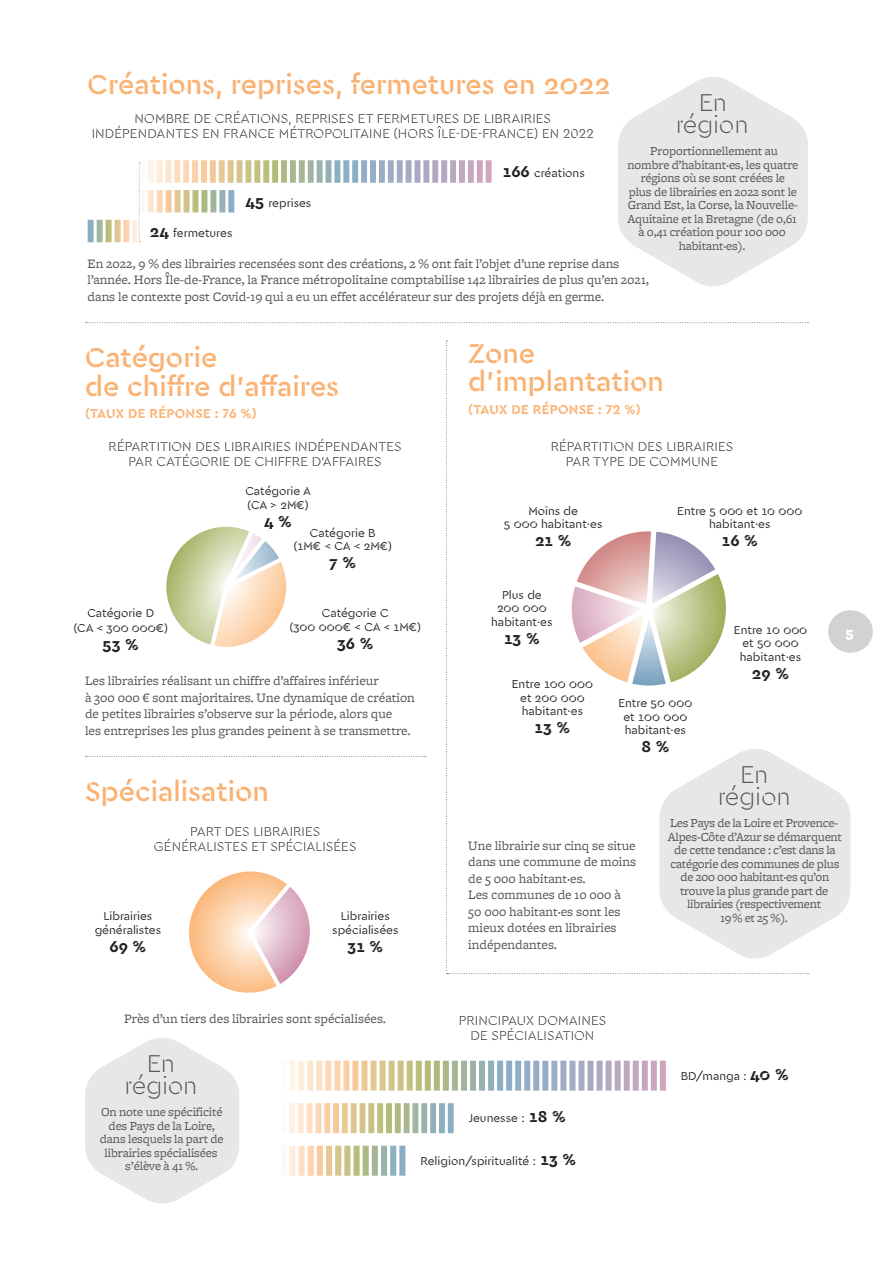
<style>
.page{position:relative;width:893px;height:1263px;background:#fff}
.page>*{position:absolute;margin:0;border:0;box-sizing:border-box;transform-origin:0 0}
.t1{font:500 28.5px/28.5px "Cera Stencil PRO";color:#fab171}
.t2{font:300 25.5px/22px "Cera Stencil PRO";letter-spacing:-.01em;color:#57585a;text-align:center}
.t3{font:700 16.5px "Cera Stencil PRO";color:#231f20}
.t4{font:900 15px "Cera Stencil PRO";color:#fff}
.t5{font:13.5px/16.5px "Freight Micro";color:#57585a}
.t6{font:300 13.5px/15px "Cera Stencil PRO";letter-spacing:.01em;color:#231f20;text-align:center}
.t7{font:700 13.5px "Cera Stencil PRO";letter-spacing:.02em;color:#fab171}
.t8{font:12.75px/13.5px "Freight Micro";letter-spacing:-.01em;color:#57585a;text-align:center}
.t9{font:12px/13.5px "Cera Stencil PRO";color:#231f20;text-align:center}
.s1{font-weight:700;font-size:16.5px}
</style>
<div class="page">
<div style="left:828px;top:610px;width:45px;height:43px;background:#d1d2d4;border-radius:50%"></div>
<svg style="left:86px;top:322px;width:722px;height:1px"></svg>
<svg style="left:86px;top:756px;width:340px;height:1px"></svg>
<svg style="left:285px;top:1061px;width:381px;height:30px"></svg>
<svg style="left:284px;top:1103px;width:170px;height:30px"></svg>
<svg style="left:283px;top:1146px;width:122px;height:30px"></svg>
<svg style="left:85px;top:1038px;width:154px;height:166px"></svg>
<svg style="left:618px;top:77px;width:190px;height:210px"></svg>
<svg style="left:166px;top:527px;width:121px;height:120px"></svg>
<svg style="left:88px;top:160px;width:404px;height:82px"></svg>
<svg style="left:189px;top:871px;width:121px;height:122px"></svg>
<svg style="left:446px;top:340px;width:404px;height:634px"></svg>
<h1 class="t1" style="left:88px;top:69px;width:525px">Créations, reprises, fermetures en 2022</h1>
<p class="t6" style="left:92px;top:110px;width:504px">NOMBRE DE CRÉATIONS, REPRISES ET FERMETURES DE LIBRAIRIES<br>INDÉPENDANTES EN FRANCE MÉTROPOLITAINE (HORS ÎLE-DE-FRANCE) EN 2022</p>
<p class="t9" style="left:150px;top:225px;width:84px"><span class="s1">24</span> fermetures</p>
<p class="t9" style="left:246px;top:195px;width:67px"><span class="s1">45</span> reprises</p>
<p class="t9" style="left:503px;top:166px;width:84px"><span class="s1">166</span> créations</p>
<h2 class="t2" style="left:676px;top:90px;width:74px">EN<br>RÉGION</h2>
<p class="t8" style="left:627px;top:145px;width:172px">Proportionnellement au nombre d’habitant·es, les quatre régions où se sont créées le<br>plus de librairies en 2022 sont le<br>Grand Est, la Corse, la Nouvelle-<br>Aquitaine et la Bretagne (de 0,61 à 0,41 création pour 100 000 habitant·es).</p>
<p class="t5" style="left:88px;top:256px;width:563px">En 2022, 9 % des librairies recensées sont des créations, 2 % ont fait l’objet d’une reprise dans l’année. Hors Île-de-France, la France métropolitaine comptabilise 142 librairies de plus qu’en 2021, dans le contexte post Covid-19 qui a eu un effet accélérateur sur des projets déjà en germe.</p>
<h1 class="t1" style="left:85px;top:342px;width:256px">Catégorie<br>de chiffre d’affaires</h1>
<p class="t7" style="left:85px;top:405px;width:173px">(TAUX DE RÉPONSE : 76 %)</p>
<h1 class="t1" style="left:468px;top:338px;width:197px">Zone d’implantation</h1>
<p class="t7" style="left:468px;top:400px;width:174px">(TAUX DE RÉPONSE : 72 %)</p>
<p class="t6" style="left:109px;top:439px;width:295px">RÉPARTITION DES LIBRAIRIES INDÉPENDANTES<br>PAR CATÉGORIE DE CHIFFRE D’AFFAIRES</p>
<p class="t6" style="left:551px;top:439px;width:184px">RÉPARTITION DES LIBRAIRIES<br>PAR TYPE DE COMMUNE</p>
<p class="t9" style="left:73px;top:605px;width:96px;line-height:15px">Catégorie D<br>(CA &lt; 300 000€)</p>
<p class="t3" style="left:103px;top:634px;width:38px">53 %</p>
<p class="t9" style="left:245px;top:484px;width:67px;text-align:left">Catégorie A (CA &gt; 2M€)</p>
<p class="t3" style="left:264px;top:510px;width:29px">4 %</p>
<p class="t9" style="left:293px;top:526px;width:100px">Catégorie B<br>(1M€ &lt; CA &lt; 2M€)</p>
<p class="t3" style="left:329px;top:552px;width:29px">7 %</p>
<p class="t9" style="left:289px;top:606px;width:133px">Catégorie C<br>(300 000€ &lt; CA &lt; 1M€)</p>
<p class="t3" style="left:337px;top:632px;width:38px">36 %</p>
<p class="t5" style="left:85px;top:673px;width:331px">Les librairies réalisant un chiffre d’affaires inférieur<br>à 300 000 € sont majoritaires. Une dynamique de création de petites librairies s’observe sur la période, alors que<br>les entreprises les plus grandes peinent à se transmettre.</p>
<p class="t9" style="left:504px;top:504px;width:100px">Moins de<br>5 000 habitant·es</p>
<p class="t3" style="left:535px;top:530px;width:38px">21 %</p>
<p class="t9" style="left:491px;top:587px;width:63px">Plus de<br>200 000 habitant·es</p>
<p class="t3" style="left:504px;top:627px;width:37px">13 %</p>
<p class="t9" style="left:512px;top:677px;width:83px">Entre 100 000 et 200 000 habitant·es</p>
<p class="t3" style="left:535px;top:717px;width:37px">13 %</p>
<p class="t9" style="left:677px;top:504px;width:127px">Entre 5 000 et 10 000 habitant·es</p>
<p class="t3" style="left:722px;top:530px;width:38px">16 %</p>
<p class="t9" style="left:618px;top:696px;width:75px">Entre 50 000 et 100 000 habitant·es</p>
<p class="t3" style="left:641px;top:736px;width:30px">8 %</p>
<p class="t9" style="left:734px;top:623px;width:75px">Entre 10 000 et 50 000 habitant·es</p>
<p class="t3" style="left:752px;top:662px;width:39px">29 %</p>
<p class="t4" style="left:846px;top:622px;width:10px">5</p>
<h1 class="t1" style="left:85px;top:776px;width:185px">Spécialisation</h1>
<p class="t6" style="left:154px;top:823px;width:204px">PART DES LIBRAIRIES<br>GÉNÉRALISTES ET SPÉCIALISÉES</p>
<p class="t9" style="left:95px;top:909px;width:68px">Librairies généralistes</p>
<p class="t3" style="left:109px;top:935px;width:38px">69 %</p>
<p class="t9" style="left:332px;top:909px;width:68px">Librairies spécialisées</p>
<p class="t3" style="left:347px;top:935px;width:37px">31 %</p>
<p class="t5" style="left:468px;top:838px;width:169px">Une librairie sur cinq se situe dans une commune de moins de 5 000 habitant·es.<br>Les communes de 10 000 à<br>50 000 habitant·es sont les mieux dotées en librairies indépendantes.</p>
<p class="t5" style="left:124px;top:1010px;width:264px">Près d’un tiers des librairies sont spécialisées.</p>
<p class="t6" style="left:459px;top:1013px;width:149px">PRINCIPAUX DOMAINES<br>DE SPÉCIALISATION</p>
<h2 class="t2" style="left:125px;top:1051px;width:74px">EN<br>RÉGION</h2>
<p class="t8" style="left:100px;top:1106px;width:125px">On note une spécificité des Pays de la Loire, dans lesquels la part de librairies spécialisées s’élève à 41 %.</p>
<p class="t9" style="left:469px;top:1111px;width:99px">Jeunesse : <span class="s1">18 %</span></p>
<p class="t9" style="left:420px;top:1153px;width:157px">Religion/spiritualité : <span class="s1">13 %</span></p>
<h2 class="t2" style="left:718px;top:762px;width:74px">EN<br>RÉGION</h2>
<p class="t8" style="left:668px;top:817px;width:175px">Les Pays de la Loire et Provence-<br>Alpes-Côte d’Azur se démarquent de cette tendance : c’est dans la catégorie des communes de plus de 200 000 habitant·es qu’on trouve la plus grande part de librairies (respectivement<br>19% et 25 %).</p>
<p class="t9" style="left:681px;top:1068px;width:109px">BD/manga : <span class="s1">40 %</span></p>
</div>
